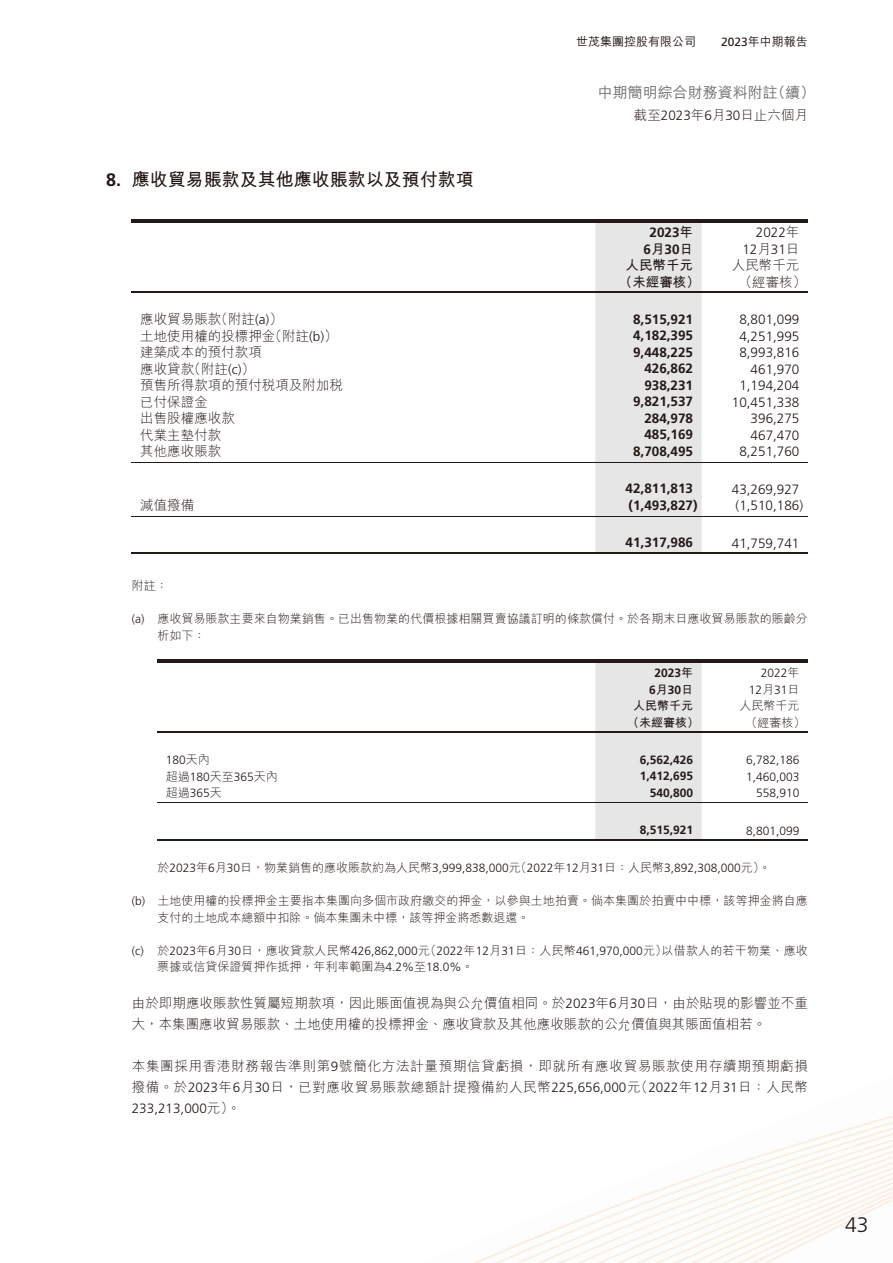
<style>
.page{position:relative;width:893px;height:1263px;background:#fff}
.page>*{position:absolute;margin:0;border:0;box-sizing:border-box;transform-origin:0 0}
.t1{font:300 21px "Frutiger LT Std";color:#231916}
.t2{font:18px "M Hei HK Bold E Ten B5 H";color:#231916}
.t3{font:15px "M Hei HK Medium E Ten B5 H";color:#717171}
.t4{font:13.5px/21px "M Hei HK Light E Ten B5 H";color:#231916}
.t5{font:300 13.5px/16.5px "Frutiger LT Std";color:#231916;text-align:right}
.t6{font:700 13.5px/16.5px "Frutiger LT Std";color:#231916;text-align:center}
.t7{font:13.5px/21px "M Hei HK Light E Ten B5 H";letter-spacing:.055em;color:#231916}
.t8{font:13.5px "M Hei HK Bold E Ten B5 H";color:#231916}
.t9{font:12px/16.5px "M Hei HK Light E Ten B5 H";letter-spacing:.005em;color:#231916}
.t10{font:300 12px/16.5px "Frutiger LT Std";color:#231916;text-align:right}
.t11{font:700 12px/16.5px "Frutiger LT Std";color:#231916;text-align:center}
.t12{font:12px "M Hei HK Medium E Ten B5 H";color:#231916}
.t13{font:12px "M Hei HK Bold E Ten B5 H";color:#231916}
.s1{font-family:"Frutiger LT Std"}
.s2{font-family:"Frutiger LT Std";font-weight:700}
.s3{font-family:"Frutiger LT Std";font-weight:300}
.s4{font-family:"M Hei HK Bold E Ten B5 H";font-weight:400}
.s5{font-family:"M Hei HK Light E Ten B5 H";font-weight:400}
</style>
<div class="page">
<img style="left:484px;top:1115px;width:409px;height:148px">
<img style="left:602px;top:1161px;width:291px;height:102px">
<img style="left:770px;top:1228px;width:123px;height:35px">
<div style="left:595px;top:222px;width:107px;height:330px;background:#e6e6e7"></div>
<hr style="left:132px;top:219px;width:676px;height:3px;background:#231916">
<hr style="left:132px;top:291px;width:676px;height:2px;background:#231916">
<hr style="left:132px;top:462px;width:676px;height:1px;background:#231916">
<hr style="left:132px;top:516px;width:676px;height:1px;background:#231916">
<hr style="left:132px;top:552px;width:676px;height:2px;background:#231916">
<svg style="left:157px;top:662px;width:651px;height:71px"></svg>
<div style="left:595px;top:662px;width:107px;height:177px;background:#e6e6e7"></div>
<hr style="left:157px;top:659px;width:651px;height:3px;background:#231916">
<hr style="left:157px;top:731px;width:651px;height:1px;background:#231916">
<hr style="left:157px;top:802px;width:651px;height:1px;background:#231916">
<hr style="left:157px;top:839px;width:651px;height:1px;background:#231916">
<p class="t12" style="left:576px;top:36px;width:121px">世茂集團控股有限公司</p>
<p class="t12" style="left:721px;top:36px;width:88px"><span class="s1">2023</span>年中期報告</p>
<h2 class="t2" style="left:106px;top:173px;width:369px"><span class="s2">8.</span> 應收貿易賬款及其他應收賬款以及預付款項</h2>
<p class="t3" style="left:598px;top:87px;width:219px">中期簡明綜合財務資料附註（續）</p>
<p class="t4" style="left:634px;top:106px;width:176px">截至<span class="s3">2023</span>年<span class="s3">6</span>月<span class="s3">30</span>日止六個月</p>
<p class="t6" style="left:644px;top:225px;width:51px">2023<span class="s4">年<br></span>6<span class="s4">月</span>30<span class="s4">日</span></p>
<p class="t5" style="left:742px;top:225px;width:59px">2022<span class="s5">年<br></span>12<span class="s5">月</span>31<span class="s5">日</span></p>
<p class="t8" style="left:626px;top:260px;width:69px">人民幣千元</p>
<p class="t4" style="left:732px;top:256px;width:69px">人民幣千元</p>
<p class="t8" style="left:619px;top:277px;width:82px">（未經審核）</p>
<p class="t4" style="left:739px;top:273px;width:69px">（經審核）</p>
<p class="t4" style="left:140px;top:310px;width:144px">應收貿易賬款（附註<span class="s3">(a)</span>）</p>
<p class="t6" style="left:633px;top:311px;width:62px">8,515,921</p>
<p class="t5" style="left:739px;top:312px;width:62px">8,801,099</p>
<p class="t4" style="left:140px;top:327px;width:199px">土地使用權的投標押金（附註<span class="s3">(b)</span>）</p>
<p class="t6" style="left:633px;top:328px;width:62px">4,182,395</p>
<p class="t5" style="left:739px;top:329px;width:62px">4,251,995</p>
<p class="t4" style="left:140px;top:343px;width:123px">建築成本的預付款項</p>
<p class="t6" style="left:633px;top:344px;width:62px">9,448,225</p>
<p class="t5" style="left:739px;top:345px;width:62px">8,993,816</p>
<p class="t4" style="left:140px;top:360px;width:116px">應收貸款（附註<span class="s3">(c)</span>）</p>
<p class="t6" style="left:644px;top:361px;width:50px">426,862</p>
<p class="t5" style="left:751px;top:362px;width:50px">461,970</p>
<p class="t4" style="left:140px;top:376px;width:204px">預售所得款項的預付稅項及附加稅</p>
<p class="t6" style="left:644px;top:377px;width:50px">938,231</p>
<p class="t5" style="left:739px;top:378px;width:62px">1,194,204</p>
<p class="t4" style="left:140px;top:393px;width:69px">已付保證金</p>
<p class="t6" style="left:633px;top:394px;width:62px">9,821,537</p>
<p class="t5" style="left:732px;top:395px;width:69px">10,451,338</p>
<p class="t4" style="left:140px;top:409px;width:96px">出售股權應收款</p>
<p class="t6" style="left:644px;top:410px;width:50px">284,978</p>
<p class="t5" style="left:751px;top:411px;width:50px">396,275</p>
<p class="t4" style="left:140px;top:426px;width:82px">代業主墊付款</p>
<p class="t6" style="left:644px;top:427px;width:50px">485,169</p>
<p class="t5" style="left:751px;top:428px;width:50px">467,470</p>
<p class="t4" style="left:140px;top:442px;width:82px">其他應收賬款</p>
<p class="t6" style="left:633px;top:443px;width:62px">8,708,495</p>
<p class="t5" style="left:739px;top:444px;width:62px">8,251,760</p>
<p class="t6" style="left:626px;top:481px;width:69px">42,811,813</p>
<p class="t5" style="left:732px;top:482px;width:69px">43,269,927</p>
<p class="t4" style="left:140px;top:496px;width:55px">減值撥備</p>
<p class="t6" style="left:629px;top:497px;width:71px">(1,493,827)</p>
<p class="t5" style="left:736px;top:498px;width:69px">(1,510,186)</p>
<p class="t6" style="left:626px;top:535px;width:69px">41,317,986</p>
<p class="t5" style="left:732px;top:536px;width:69px">41,759,741</p>
<p class="t9" style="left:132px;top:579px;width:37px">附註：</p>
<p class="t9" style="left:157px;top:612px;width:652px;text-indent:-26px"><span class="s3">(a)</span> 應收貿易賬款主要來自物業銷售。已出售物業的代價根據相關買賣協議訂明的條款償付。於各期末日應收貿易賬款的賬齡分析如下：</p>
<p class="t11" style="left:649px;top:665px;width:46px">2023<span class="s4">年<br></span>6<span class="s4">月</span>30<span class="s4">日</span></p>
<p class="t10" style="left:749px;top:665px;width:52px">2022<span class="s5">年<br></span>12<span class="s5">月</span>31<span class="s5">日</span></p>
<p class="t13" style="left:633px;top:701px;width:61px">人民幣千元</p>
<p class="t9" style="left:739px;top:699px;width:61px">人民幣千元</p>
<p class="t13" style="left:627px;top:717px;width:73px">（未經審核）</p>
<p class="t9" style="left:745px;top:715px;width:61px">（經審核）</p>
<p class="t10" style="left:166px;top:752px;width:46px">180<span class="s5">天內</span></p>
<p class="t11" style="left:640px;top:752px;width:55px">6,562,426</p>
<p class="t10" style="left:746px;top:752px;width:55px">6,782,186</p>
<p class="t9" style="left:166px;top:769px;width:114px">超過<span class="s3">180</span>天至<span class="s3">365</span>天內</p>
<p class="t11" style="left:640px;top:768px;width:55px">1,412,695</p>
<p class="t10" style="left:746px;top:769px;width:55px">1,460,003</p>
<p class="t9" style="left:166px;top:786px;width:58px">超過<span class="s3">365</span>天</p>
<p class="t11" style="left:650px;top:785px;width:45px">540,800</p>
<p class="t10" style="left:756px;top:785px;width:45px">558,910</p>
<p class="t11" style="left:640px;top:822px;width:55px">8,515,921</p>
<p class="t10" style="left:746px;top:823px;width:55px">8,801,099</p>
<p class="t10" style="left:157px;top:860px;width:615px"><span class="s5">於</span>2023<span class="s5">年</span>6<span class="s5">月</span>30<span class="s5">日，物業銷售的應收賬款約為人民幣</span>3,999,838,000<span class="s5">元（</span>2022<span class="s5">年</span>12<span class="s5">月</span>31<span class="s5">日：人民幣</span>3,892,308,000<span class="s5">元）。</span></p>
<p class="t9" style="left:157px;top:894px;width:652px;text-indent:-26px"><span class="s3">(b)</span> 土地使用權的投標押金主要指本集團向多個市政府繳交的押金，以參與土地拍賣。倘本集團於拍賣中中標，該等押金將自應支付的土地成本總額中扣除。倘本集團未中標，該等押金將悉數退還。</p>
<p class="t10" style="left:132px;top:943px;width:678px">(c) <span class="s5">於</span>2023<span class="s5">年</span>6<span class="s5">月</span>30<span class="s5">日，應收貸款人民幣</span>426,862,000<span class="s5">元（</span>2022<span class="s5">年</span>12<span class="s5">月</span>31<span class="s5">日：人民幣</span>461,970,000<span class="s5">元）以借款人的若干物業、應收</span></p>
<p class="t9" style="left:157px;top:960px;width:318px">票據或信貸保證質押作抵押，年利率範圍為<span class="s3">4.2%</span>至<span class="s3">18.0%</span>。</p>
<p class="t4" style="left:132px;top:994px;width:678px">由於即期應收賬款性質屬短期款項，因此賬面值視為與公允價值相同。於<span class="s3">2023</span>年<span class="s3">6</span>月<span class="s3">30</span>日，由於貼現的影響並不重大，本集團應收貿易賬款、土地使用權的投標押金、應收貸款及其他應收賬款的公允價值與其賬面值相若。</p>
<p class="t7" style="left:132px;top:1057px;width:678px">本集團採用香港財務報告準則第<span class="s3">9</span>號簡化方法計量預期信貸虧損，即就所有應收貿易賬款使用存續期預期虧損撥備。於<span class="s3">2023</span>年<span class="s3">6</span>月<span class="s3">30</span>日，已對應收貿易賬款總額計提撥備約人民幣<span class="s3">225,656,000</span>元（<span class="s3">2022</span>年<span class="s3">12</span>月<span class="s3">31</span>日：人民幣</p>
<p class="t5" style="left:132px;top:1101px;width:110px">233,213,000<span class="s5">元）。</span></p>
<h1 class="t1" style="left:845px;top:1215px;width:25px">43</h1>
</div>
